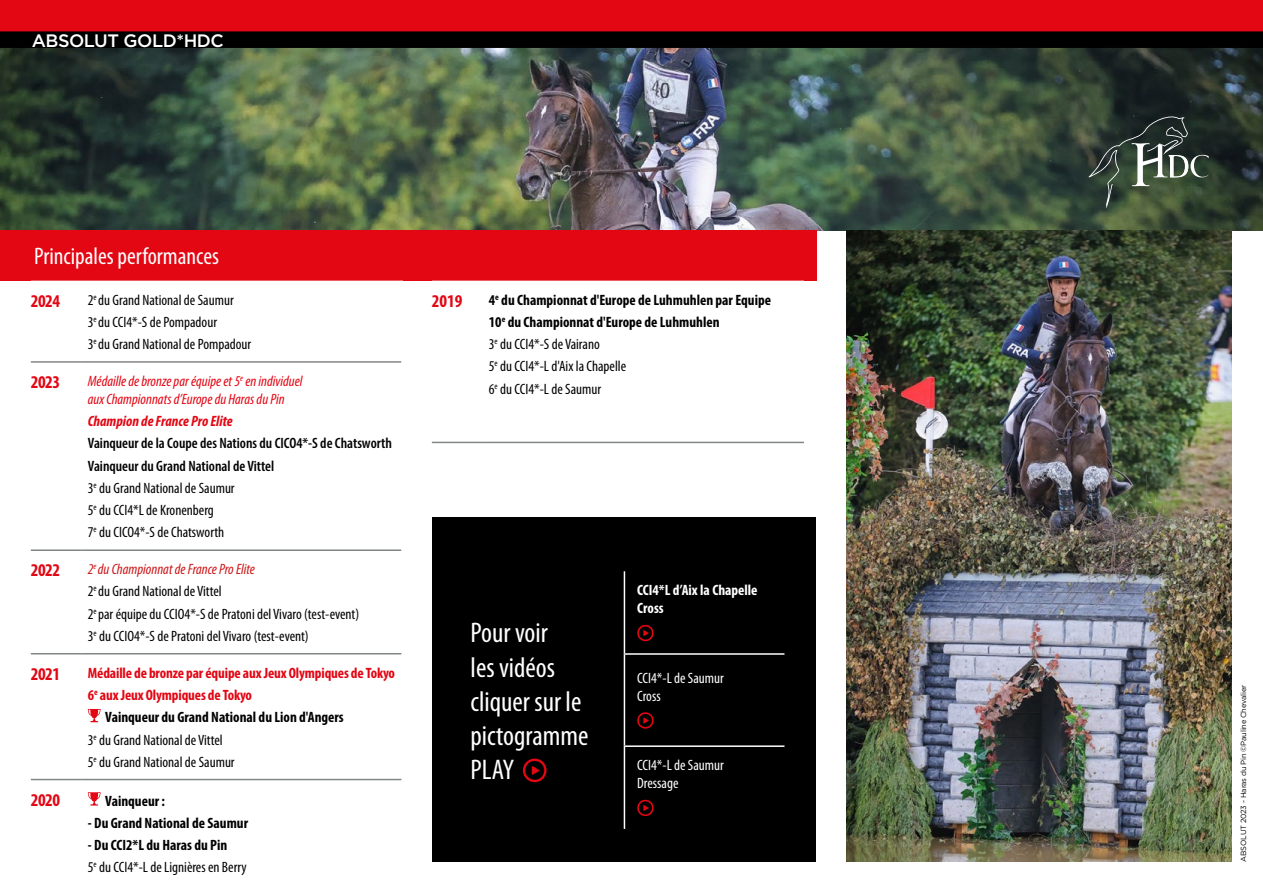
<style>
.page{position:relative;width:1263px;height:893px;background:#fff}
.page>*{position:absolute;margin:0;border:0;box-sizing:border-box;transform-origin:0 0}
.t1{font:condensed 28.5px/34.2px "Myriad Pro";color:#fff}
.t2{font:condensed 24px "Myriad Pro";color:#fff}
.t3{font:700 condensed 18px "Myriad Pro";letter-spacing:-.025em;color:#e30613}
.t4{font:500 18px "Gotham";letter-spacing:-.025em;color:#fff}
.t5{font:condensed 15px/22.2px "Myriad Pro";color:#000}
.t6{font:700 condensed 15px/22.2px "Myriad Pro";color:#000}
.t7{font:600 condensed 15px/22.2px "Myriad Pro";color:#000}
.t8{font:italic condensed 15px/18px "Myriad Pro";color:#e30613}
.t9{font:700 condensed 15px "Myriad Pro";letter-spacing:-.01em;color:#e30613}
.t10{font:condensed 15px/18px "Myriad Pro";color:#fff}
.t11{font:700 condensed 15px/18px "Myriad Pro";color:#fff}
.t12{font:italic 700 condensed 15px "Myriad Pro";color:#e30613}
.t13{font:7.5px "Gotham";letter-spacing:-.025em;color:#000}
.s1{font-weight:400}
.s2{font-style:italic;color:#cd1719}
.s3{font-weight:700}
</style>
<div class="page">
<div style="left:433px;top:517px;width:383px;height:344px;background:#000"></div>
<img style="left:0;top:48px;width:1263px;height:182px">
<div style="left:0;top:0;width:1263px;height:37px;background:#e30613"></div>
<div style="left:0;top:31px;width:1263px;height:17px;background:#000"></div>
<svg style="left:1089px;top:113px;width:120px;height:95px;background:#404e42"></svg>
<div style="left:0;top:230px;width:816px;height:50px;background:#e30613"></div>
<hr style="left:624px;top:571px;width:1px;height:82px;background:#fff">
<hr style="left:624px;top:655px;width:1px;height:90px;background:#fff">
<hr style="left:624px;top:747px;width:1px;height:82px;background:#fff">
<hr style="left:624px;top:653px;width:160px;height:2px;background:#fff">
<hr style="left:624px;top:745px;width:160px;height:2px;background:#fff">
<svg style="left:522px;top:758px;width:25px;height:25px"></svg>
<svg style="left:637px;top:624px;width:17px;height:18px"></svg>
<svg style="left:637px;top:712px;width:17px;height:17px"></svg>
<svg style="left:637px;top:799px;width:17px;height:18px"></svg>
<svg style="left:31px;top:654px;width:370px;height:140px"></svg>
<hr style="left:31px;top:653px;width:51px;height:1px;background:#828586">
<hr style="left:82px;top:653px;width:319px;height:1px;background:#828586">
<hr style="left:31px;top:779px;width:51px;height:1px;background:#828586">
<hr style="left:82px;top:779px;width:319px;height:1px;background:#828586">
<hr style="left:31px;top:361px;width:51px;height:2px;background:#828586">
<hr style="left:82px;top:361px;width:319px;height:2px;background:#828586">
<hr style="left:31px;top:549px;width:51px;height:2px;background:#828586">
<hr style="left:82px;top:549px;width:319px;height:2px;background:#828586">
<svg style="left:88px;top:709px;width:13px;height:13px"></svg>
<svg style="left:88px;top:792px;width:13px;height:14px"></svg>
<svg style="left:432px;top:441px;width:370px;height:1px"></svg>
<hr style="left:432px;top:442px;width:51px;height:1px;background:#828586">
<hr style="left:483px;top:442px;width:321px;height:1px;background:#828586">
<img style="left:846px;top:230px;width:385px;height:631px">
<p class="t4" style="left:32px;top:29px;width:194px">ABSOLUT GOLD*HDC</p>
<h2 class="t2" style="left:34px;top:242px;width:186px">Principales performances</h2>
<p class="t3" style="left:31px;top:290px;width:31px">2024</p>
<p class="t5" style="left:88px;top:288px;width:165px">2<sup>e</sup> du Grand National de Saumur<br>3<sup>e</sup> du CCI4*-S de Pompadour<br>3<sup>e</sup> du Grand National de Pompadour</p>
<p class="t3" style="left:31px;top:371px;width:31px">2023</p>
<p class="t8" style="left:88px;top:372px;width:216px">Médaille de bronze par équipe et 5<sup>e</sup> en individuel aux Championnats d’Europe du Haras du Pin</p>
<p class="t12" style="left:88px;top:412px;width:146px">Champion de France Pro Elite</p>
<p class="t7" style="left:88px;top:432px;width:306px">Vainqueur de la Coupe des Nations du CICO4*-S de Chatsworth Vainqueur du Grand National de Vittel<br><span class="s1">3</span><sup>e</sup> <span class="s1">du Grand National de Saumur<br>5</span><sup>e</sup> <span class="s1">du CCI4*L de Kronenberg<br>7</span><sup>e</sup> <span class="s1">du CICO4*-S de Chatsworth</span></p>
<p class="t3" style="left:31px;top:559px;width:31px">2022</p>
<p class="t5" style="left:88px;top:558px;width:273px"><span class="s2">2</span><sup>e</sup> <span class="s2">du Championnat de France Pro Elite<br></span>2<sup>e</sup> du Grand National de Vittel<br>2<sup>e</sup> par équipe du CCIO4*-S de Pratoni del Vivaro (test-event)<br>3<sup>e</sup> du CCIO4*-S de Pratoni del Vivaro (test-event)</p>
<p class="t3" style="left:31px;top:663px;width:31px">2021</p>
<p class="t9" style="left:88px;top:663px;width:309px">Médaille de bronze par équipe aux Jeux Olympiques de Tokyo</p>
<p class="t9" style="left:88px;top:686px;width:166px">6<sup>e</sup> aux Jeux Olympiques de Tokyo</p>
<p class="t6" style="left:105px;top:706px;width:240px">Vainqueur du Grand National du Lion d'Angers</p>
<p class="t5" style="left:88px;top:728px;width:136px">3<sup>e</sup> du Grand National de Vittel</p>
<p class="t5" style="left:88px;top:750px;width:148px">5<sup>e</sup> du Grand National de Saumur</p>
<p class="t3" style="left:31px;top:788px;width:31px">2020</p>
<p class="t6" style="left:105px;top:789px;width:61px">Vainqueur :</p>
<p class="t6" style="left:88px;top:811px;width:162px">- Du Grand National de Saumur</p>
<p class="t5" style="left:88px;top:834px;width:160px"><span class="s3">- Du CCI2*L du Haras du Pin<br></span>5<sup>e</sup> du CCI4*-L de Lignières en Berry</p>
<p class="t3" style="left:432px;top:290px;width:32px">2019</p>
<p class="t6" style="left:489px;top:288px;width:284px">4<sup>e</sup> du Championnat d'Europe de Luhmuhlen par Equipe 10<sup>e</sup> du Championnat d'Europe de Luhmuhlen<br><span class="s1">3</span><sup>e</sup> <span class="s1">du CCI4*-S de Vairano<br>5</span><sup>e</sup> <span class="s1">du CCI4*-L d'Aix la Chapelle<br>6</span><sup>e</sup> <span class="s1">du CCI4*-L de Saumur</span></p>
<h1 class="t1" style="left:470px;top:615px;width:119px">Pour voir<br>les vidéos cliquer sur le pictogramme<br>PLAY</h1>
<p class="t11" style="left:637px;top:581px;width:122px">CCI4*L d’Aix la Chapelle<br>Cross</p>
<p class="t10" style="left:637px;top:669px;width:88px">CCI4*-L de Saumur<br>Cross</p>
<p class="t10" style="left:637px;top:756px;width:88px">CCI4*-L de Saumur<br>Dressage</p>
<p class="t13" style="left:1239px;top:861px;width:178px;rotate:-90deg">ABSOLUT 2023 - Haras du Pin ©Pauline Chevalier</p>
</div>
